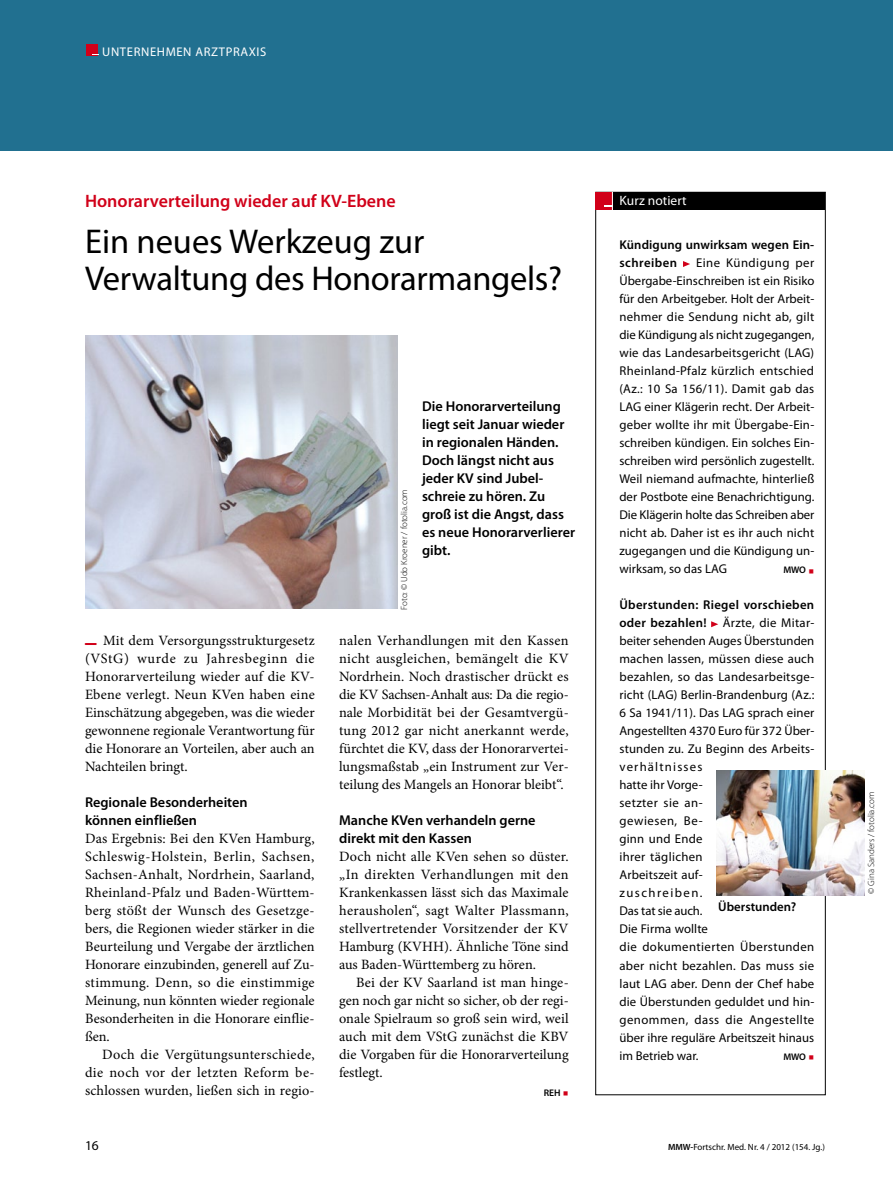
<style>
.page{position:relative;width:893px;height:1187px;background:#fff}
.page>*{position:absolute;margin:0;border:0;box-sizing:border-box;transform-origin:0 0}
.t1{font:40.2px "Myriad Pro";color:#d10019;scale:.57 1}
.t2{font:34.5px/37.5px "Myriad Pro";letter-spacing:-.01em;color:#000}
.t3{font:600 18px "Myriad Pro";color:#d10019}
.t4{font:14.25px/18px "Minion Pro";color:#000;text-align:justify}
.t5{font:600 14.25px/18px "Myriad Pro";color:#000}
.t6{font:13.5px "Myriad Pro";letter-spacing:.005em;color:#fff}
.t7{font:13.5px "Myriad Pro";color:#000}
.t8{font:12.75px/18px "Myriad Pro";letter-spacing:.01em;color:#000;text-align:justify}
.t9{font:600 12.75px/18px "Myriad Pro";letter-spacing:.02em;color:#000}
.t10{font:600 12.75px "Myriad Pro";color:#000}
.t11{font:12.6px "Myriad Pro";letter-spacing:.05em;color:#fff}
.t12{font:9.6px "Myriad Pro Semibold SC800";letter-spacing:-.015em;color:#000}
.t13{font:300 9px "Myriad Pro";color:#000}
.t14{font:9px "Myriad Pro";color:#000}
.s1{font-family:"Minion Pro";font-size:14.25px;color:#d10019}
.s2{font-weight:600}
</style>
<div class="page">
<div style="left:0;top:0;width:893px;height:150px;background:#217090"></div>
<div style="left:87px;top:45px;width:11px;height:11px;background:#d10019"></div>
<img style="left:86px;top:335px;width:311px;height:273px">
<svg style="left:683px;top:261px;width:7px;height:6px"></svg>
<svg style="left:711px;top:621px;width:7px;height:6px"></svg>
<div style="left:612px;top:192px;width:213px;height:17px;background:#000"></div>
<div style="left:595px;top:192px;width:17px;height:17px;background:#d10019"></div>
<svg style="left:604px;top:192px;width:9px;height:18px"></svg>
<img style="left:716px;top:770px;width:148px;height:125px">
<p class="t11" style="left:102px;top:44px;width:166px">UNTERNEHMEN ARZTPRAXIS</p>
<p class="t3" style="left:85px;top:189px;width:312px">Honorarverteilung wieder auf KV-Ebene</p>
<h2 class="t2" style="left:85px;top:222px;width:479px">Ein neues Werkzeug zur<br>Verwaltung des Honorarmangels?</h2>
<p class="t4" style="left:85px;top:631px;width:231px;text-indent:18px">Mit dem Versorgungsstrukturgesetz (VStG) wurde zu Jahresbeginn die Honorarverteilung wieder auf die KV-Ebene verlegt. Neun KVen haben eine Einschätzung abgegeben, was die wieder gewonnene regionale Verantwortung für die Honorare an Vorteilen, aber auch an Nachteilen bringt.</p>
<p class="t5" style="left:85px;top:793px;width:164px">Regionale Besonderheiten können einfließen</p>
<p class="t4" style="left:85px;top:829px;width:231px">Das Ergebnis: Bei den KVen Hamburg, Schleswig-Holstein, Berlin, Sachsen, Sachsen-Anhalt, Nordrhein, Saarland, Rheinland-Pfalz und Baden-Württem&shy;berg stößt der Wunsch des Gesetzge&shy;bers, die Regionen wieder stärker in die Beurteilung und Vergabe der ärztlichen Honorare einzubinden, generell auf Zu&shy;stimmung. Denn, so die einstimmige Meinung, nun könnten wieder regionale Besonderheiten in die Honorare einflie&shy;ßen.</p>
<p class="t4" style="left:85px;top:1045px;width:231px;text-indent:17px">Doch die Vergütungsunterschiede, die noch vor der letzten Reform be&shy;schlossen wurden, ließen sich in regio-</p>
<h1 class="t1" style="left:85px;top:602px;width:22px">_</h1>
<p class="t13" style="left:399px;top:609px;width:122px;rotate:-90deg">Foto: © Udo Kroener / fotolia.com</p>
<p class="t5" style="left:422px;top:397px;width:155px">Die Honorarverteilung liegt seit Januar wieder in regionalen Händen.<br>Doch längst nicht aus jeder KV sind Jubel&shy;schreie zu hören. Zu groß ist die Angst, dass es neue Honorarverlierer gibt.</p>
<p class="t4" style="left:339px;top:631px;width:231px">nalen Verhandlungen mit den Kassen nicht ausgleichen, bemängelt die KV Nordrhein. Noch drastischer drückt es die KV Sachsen-Anhalt aus: Da die regio&shy;nale Morbidität bei der Gesamtvergü&shy;tung 2012 gar nicht anerkannt werde, fürchtet die KV, dass der Honorarvertei&shy;lungsmaßstab „ein Instrument zur Ver&shy;teilung des Mangels an Honorar bleibt“.</p>
<p class="t5" style="left:339px;top:811px;width:198px">Manche KVen verhandeln gerne direkt mit den Kassen</p>
<p class="t4" style="left:339px;top:847px;width:231px">Doch nicht alle KVen sehen so düster. „In direkten Verhandlungen mit den Krankenkassen lässt sich das Maximale herausholen“, sagt Walter Plassmann, stellvertretender Vorsitzender der KV Hamburg (KVHH). Ähnliche Töne sind aus Baden-Württemberg zu hören.</p>
<p class="t4" style="left:339px;top:973px;width:231px;text-indent:17px">Bei der KV Saarland ist man hinge&shy;gen noch gar nicht so sicher, ob der regi&shy;onale Spielraum so groß sein wird, weil auch mit dem VStG zunächst die KBV die Vorgaben für die Honorarverteilung festlegt.</p>
<p class="t12" style="left:544px;top:1086px;width:27px">REH <span class="s1">■</span></p>
<p class="t6" style="left:620px;top:192px;width:69px">Kurz notiert</p>
<p class="t9" style="left:619px;top:235px;width:196px">Kündigung unwirksam wegen Ein&shy;schreiben</p>
<p class="t8" style="left:619px;top:253px;width:196px;text-indent:77px">Eine Kündigung per Übergabe-Einschreiben ist ein Risiko für den Arbeitgeber. Holt der Arbeit&shy;nehmer die Sendung nicht ab, gilt die Kündigung als nicht zugegangen, wie das Landesarbeitsgericht (LAG)<br>Rheinland-Pfalz kürzlich entschied (Az.: 10 Sa 156/11). Damit gab das LAG einer Klägerin recht. Der Arbeit&shy;geber wollte ihr mit Übergabe-Ein&shy;schreiben kündigen. Ein solches Ein&shy;schreiben wird persönlich zugestellt.<br>Weil niemand aufmachte, hinterließ der Postbote eine Benachrichtigung.<br>Die Klägerin holte das Schreiben aber nicht ab. Daher ist es ihr auch nicht zugegangen und die Kündigung un&shy;wirksam, so das LAG</p>
<p class="t12" style="left:783px;top:564px;width:32px">MWO <span class="s1">■</span></p>
<p class="t9" style="left:619px;top:595px;width:196px">Überstunden: Riegel vorschieben oder bezahlen!</p>
<p class="t8" style="left:619px;top:613px;width:196px;text-align:left;text-indent:103px">Ärzte, die Mitar&shy;beiter sehenden Auges Überstunden machen lassen, müssen diese auch bezahlen, so das Landesarbeitsge&shy;richt (LAG) Berlin-Brandenburg (Az.:<br>6 Sa 1941/11). Das LAG sprach einer<br>Angestellten 4370 Euro für 372 Über&shy;stunden zu. Zu Beginn des Arbeits&shy;verhältnisses<br>hatte ihr Vorge-<br>setzter sie an-<br>gewiesen, Be-<br>ginn und Ende<br>ihrer täglichen<br>Arbeitszeit auf-<br>zuschreiben.<br>Das tat sie auch.<br>Die Firma wollte<br>die dokumentierten Überstunden aber nicht bezahlen. Das muss sie laut LAG aber. Denn der Chef habe die Überstunden geduldet und hin&shy;genommen, dass die Angestellte über ihre reguläre Arbeitszeit hinaus im Betrieb war.</p>
<p class="t10" style="left:718px;top:898px;width:80px">Überstunden?</p>
<p class="t12" style="left:783px;top:1050px;width:32px">MWO <span class="s1">■</span></p>
<p class="t7" style="left:85px;top:1136px;width:15px">16</p>
<p class="t14" style="left:668px;top:1140px;width:158px"><span class="s2">MMW-</span>Fortschr. Med. Nr. 4 / 2012 (154. Jg.)</p>
<p class="t13" style="left:866px;top:893px;width:104px;rotate:-90deg">© Gina Sanders / fotolia.com</p>
</div>
